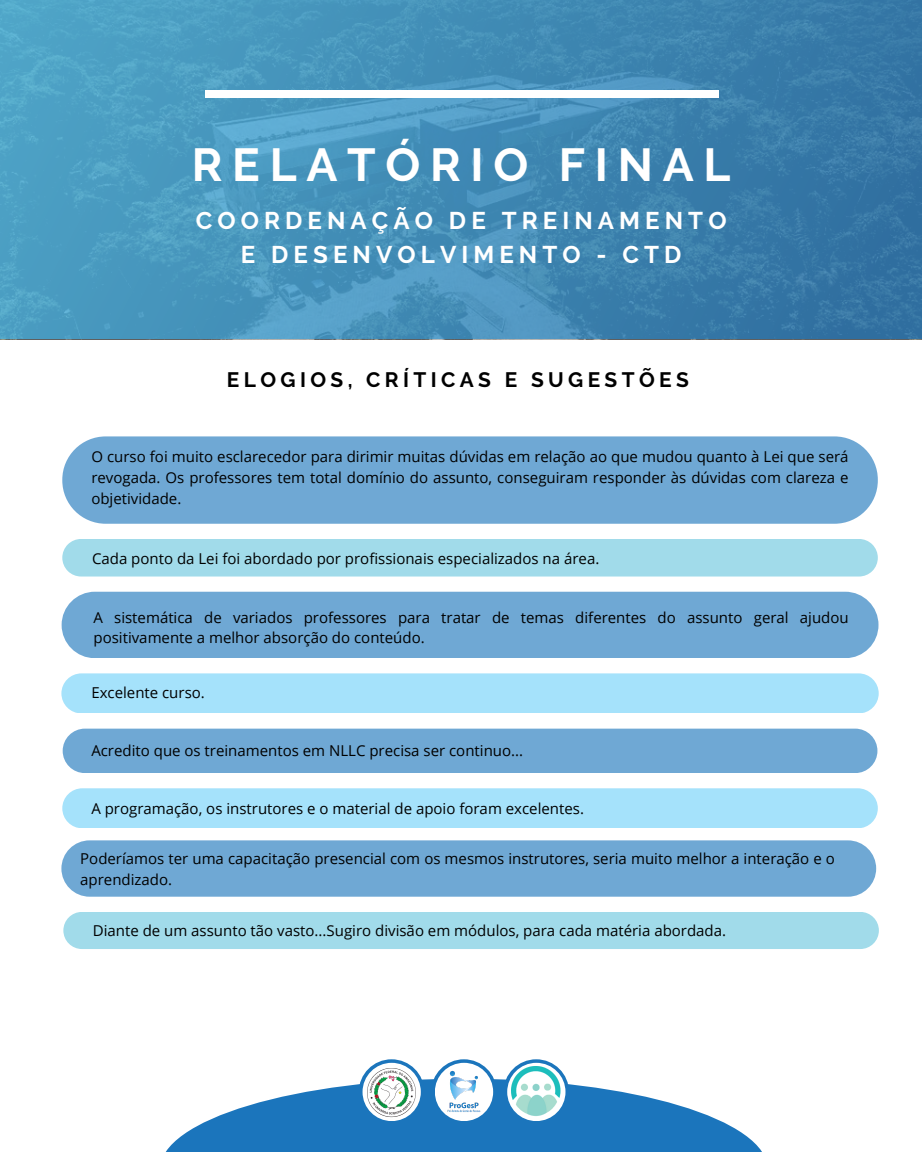
<style>
.page{position:relative;width:922px;height:1152px;background:#fff}
.page>*{position:absolute;margin:0;border:0;box-sizing:border-box;transform-origin:0 0}
.t1{font:700 46.12px "Raleway";letter-spacing:.21em;color:#fff}
.t2{font:700 24.15px "Raleway";letter-spacing:.21em;color:#fff}
.t3{font:700 20.85px "Raleway";letter-spacing:.21em;color:#000}
.t4{font:15px/20.9px "Open Sans";color:#000}
</style>
<div class="page">
<svg style="left:0;top:0;width:921px;height:339px;background:#438db6"></svg>
<div style="left:205px;top:90px;width:513px;height:7px;background:#fff"></div>
<svg style="left:165px;top:1079px;width:597px;height:73px;fill:#1b75bc"></svg>
<div style="left:359px;top:1059px;width:65px;height:66px;background:#1b75bc;border-radius:50%"></div>
<div style="left:362px;top:1063px;width:59px;height:58px;background:#fff;border-radius:50%"></div>
<svg style="left:431px;top:1059px;width:65px;height:66px"></svg>
<div style="left:435px;top:1063px;width:58px;height:58px;background:#fff;border-radius:50%"></div>
<svg style="left:503px;top:1059px;width:66px;height:66px"></svg>
<div style="left:507px;top:1063px;width:58px;height:58px;background:#fff;border-radius:50%"></div>
<img style="left:511px;top:1067px;width:50px;height:50px">
<img style="left:447px;top:1071px;width:33px;height:41px">
<img style="left:367px;top:1068px;width:49px;height:51px">
<div style="left:62px;top:539px;width:815px;height:38px;background:#a1dbea"></div>
<div style="left:62px;top:592px;width:816px;height:66px;background:#6fa8d4;border-radius:33px"></div>
<div style="left:61px;top:673px;width:817px;height:40px;background:#a5e2fb;border-radius:20px"></div>
<div style="left:63px;top:912px;width:815px;height:37px;background:#a1dbea;border-radius:19px"></div>
<div style="left:61px;top:840px;width:815px;height:57px;background:#6fa8d4;border-radius:28px"></div>
<div style="left:62px;top:436px;width:815px;height:88px;background:#6fa8d4;border-radius:43px"></div>
<div style="left:63px;top:729px;width:814px;height:44px;background:#6fa8d4;border-radius:22px"></div>
<div style="left:62px;top:788px;width:815px;height:40px;background:#a5e2fb;border-radius:20px"></div>
<p class="t1" style="left:192px;top:137px;width:540px">RELATÓRIO FINAL</p>
<p class="t2" style="left:196px;top:206px;width:532px">COORDENAÇÃO DE TREINAMENTO</p>
<p class="t2" style="left:241px;top:240px;width:442px">E DESENVOLVIMENTO - CTD</p>
<p class="t3" style="left:227px;top:367px;width:463px">ELOGIOS, CRÍTICAS E SUGESTÕES</p>
<p class="t4" style="left:91px;top:446px;width:758px;text-align:justify">O curso foi muito esclarecedor para dirimir muitas dúvidas em relação ao que mudou quanto à Lei que será revogada. Os professores tem total domínio do assunto, conseguiram responder às dúvidas com clareza e objetividade.</p>
<p class="t4" style="left:92px;top:548px;width:508px">Cada ponto da Lei foi abordado por profissionais especializados na área.</p>
<p class="t4" style="left:93px;top:606px;width:756px">A sistemática de variados professores para tratar de temas diferentes do assunto geral ajudou positivamente a melhor absorção do conteúdo.</p>
<p class="t4" style="left:91px;top:682px;width:115px">Excelente curso.</p>
<p class="t4" style="left:91px;top:740px;width:433px">Acredito que os treinamentos em NLLC precisa ser continuo...</p>
<p class="t4" style="left:91px;top:797px;width:494px">A programação, os instrutores e o material de apoio foram excelentes.</p>
<p class="t4" style="left:80px;top:848px;width:756px">Poderíamos ter uma capacitação presencial com os mesmos instrutores, seria muito melhor a interação e o aprendizado.</p>
<p class="t4" style="left:93px;top:920px;width:634px">Diante de um assunto tão vasto...Sugiro divisão em módulos, para cada matéria abordada.</p>
</div>
